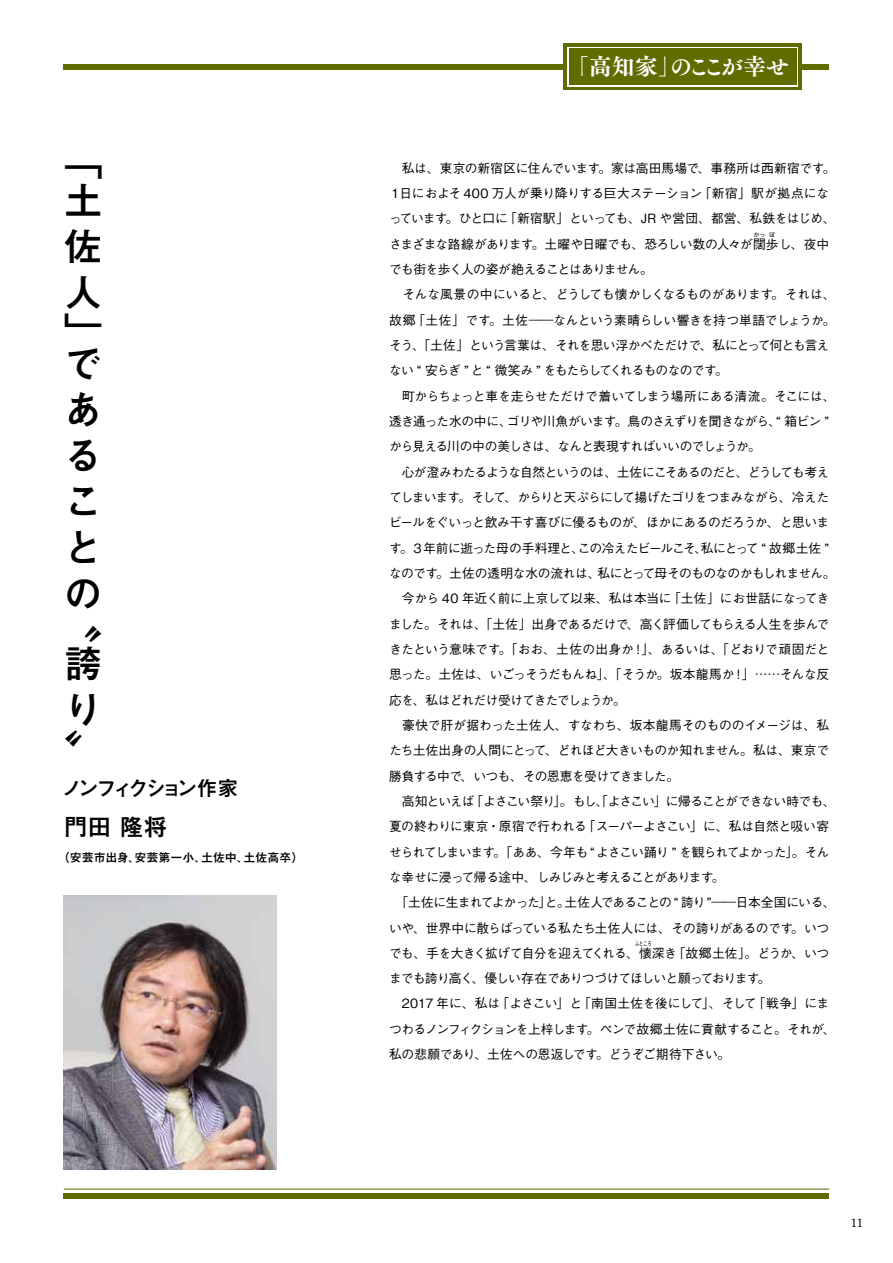
<style>
.page{position:relative;width:893px;height:1263px;background:#fff}
.page>*{position:absolute;margin:0;border:0;box-sizing:border-box;transform-origin:0 0}
.t1{font:700 39px/46px "Mi Go MB1 Std De";color:#000}
.t2{font:700 24px "Mi Go MB1 Std De";color:#000}
.t3{font:23.1px "Tsuku A Old Min Pr 6 E";color:#fff}
.t4{font:700 21px "Mi Go MB1 Std De";letter-spacing:-.205em;color:#000}
.t5{font:500 12.75px/25.3px "Gothic BBB Pr 5";letter-spacing:-.05em;color:#000}
.t6{font:500 12.75px/25.3px "Gothic BBB Pr 5";letter-spacing:-.03em;color:#000}
.t7{font:700 12px "Mi Go MB1 Std De";color:#000}
.t8{font:12px "Tsuku Old Min Pro R";color:#000}
.t9{font:500 6px "Gothic BBB Pr 5";color:#000;scale:.7 1}
.t10{font:500 6px "Gothic BBB Pr 5";color:#000}
</style>
<div class="page">
<hr style="left:64px;top:1188px;width:765px;height:1px;background:#616c00">
<div style="left:64px;top:64px;width:765px;height:6px;background:#616c00"></div>
<div style="left:64px;top:1193px;width:765px;height:6px;background:#616c00"></div>
<div style="left:563px;top:43px;width:238px;height:47px;background:#616c00"></div>
<svg style="left:567px;top:47px;width:231px;height:39px"></svg>
<img style="left:64px;top:895px;width:212px;height:274px">
<div style="left:569px;top:49px;width:227px;height:36px;background:#616c00"></div>
<p class="t1" style="left:64px;top:139px;width:39px;line-height:39px">「土</p>
<p class="t1" style="left:64px;top:220px;width:38px">佐人</p>
<p class="t1" style="left:64px;top:313px;width:39px;line-height:31.2px">」で</p>
<p class="t1" style="left:64px;top:382px;width:37px;text-align:justify">あることの</p>
<p class="t1" style="left:64px;top:601px;width:39px;line-height:39px">〝誇</p>
<p class="t1" style="left:64px;top:686px;width:32px;line-height:39px">り〟</p>
<p class="t4" style="left:61px;top:772px;width:179px">ノンフィクション作家</p>
<p class="t2" style="left:64px;top:808px;width:105px">門田 隆将</p>
<p class="t7" style="left:58px;top:848px;width:247px">（安芸市出身、安芸第一小、土佐中、土佐高卒）</p>
<p class="t3" style="left:566px;top:54px;width:225px">「高知家」のここが幸せ</p>
<p class="t6" style="left:389px;top:154px;width:448px">　私は、東京の新宿区に住んでいます。家は高田馬場で、事務所は西新宿です。１日におよそ 400 万人が乗り降りする巨大ステーション「新宿」駅が拠点になっています。ひと口に「新宿駅」といっても、JR や営団、都営、私鉄をはじめ、さまざまな路線があります。土曜や日曜でも、恐ろしい数の人々が闊歩し、夜中</p>
<p class="t10" style="left:753px;top:230px;width:13px">かっ</p>
<p class="t10" style="left:769px;top:230px;width:7px">ぽ</p>
<p class="t5" style="left:389px;top:255px;width:448px">でも街を歩く人の姿が絶えることはありません。<br>　そんな風景の中にいると、どうしても懐かしくなるものがあります。それは、故郷「土佐」です。土佐――なんという素晴らしい響きを持つ単語でしょうか。そう、「土佐」という言葉は、それを思い浮かべただけで、私にとって何とも言えない “ 安らぎ ” と “ 微笑み ” をもたらしてくれるものなのです。<br>　町からちょっと車を走らせただけで着いてしまう場所にある清流。そこには、透き通った水の中に、ゴリや川魚がいます。鳥のさえずりを聞きながら、“ 箱ビン ”から見える川の中の美しさは、なんと表現すればいいのでしょうか。<br>　心が澄みわたるような自然というのは、土佐にこそあるのだと、どうしても考えてしまいます。そして、からりと天ぷらにして揚げたゴリをつまみながら、冷えたビールをぐいっと飲み干す喜びに優るものが、ほかにあるのだろうか、と思います。３年前に逝った母の手料理と、この冷えたビールこそ、私にとって “ 故郷土佐 ”なのです。土佐の透明な水の流れは、私にとって母そのものなのかもしれません。　今から 40 年近く前に上京して以来、私は本当に「土佐」にお世話になってきました。それは、「土佐」出身であるだけで、高く評価してもらえる人生を歩んできたという意味です。「おお、土佐の出身か！」、あるいは、「どおりで頑固だと思った。土佐は、いごっそうだもんね」、「そうか。坂本龍馬か！」……そんな反応を、私はどれだけ受けてきたでしょうか。<br>　豪快で肝が据わった土佐人、すなわち、坂本龍馬そのもののイメージは、私たち土佐出身の人間にとって、どれほど大きいものか知れません。私は、東京で勝負する中で、いつも、その恩恵を受けてきました。<br>　高知といえば「よさこい祭り」。もし、「よさこい」に帰ることができない時でも、夏の終わりに東京・原宿で行われる「スーパーよさこい」に、私は自然と吸い寄せられてしまいます。「ああ、今年も “ よさこい踊り ” を観られてよかった」。そんな幸せに浸って帰る途中、しみじみと考えることがあります。<br>　「土佐に生まれてよかった」と。土佐人であることの “ 誇り”――日本全国にいる、いや、世界中に散らばっている私たち土佐人には、その誇りがあるのです。いつでも、手を大きく拡げて自分を迎えてくれる、懐深き「故郷土佐」。どうか、いつ</p>
<p class="t9" style="left:635px;top:939px;width:26px">ふところ</p>
<p class="t5" style="left:389px;top:964px;width:448px">までも誇り高く、優しい存在でありつづけてほしいと願っております。<br>　2017 年に、私は「よさこい」と「南国土佐を後にして」、そして「戦争」にまつわるノンフィクションを上梓します。ペンで故郷土佐に貢献すること。それが、私の悲願であり、土佐への恩返しです。どうぞご期待下さい。</p>
<p class="t8" style="left:851px;top:1213px;width:14px">11</p>
</div>
